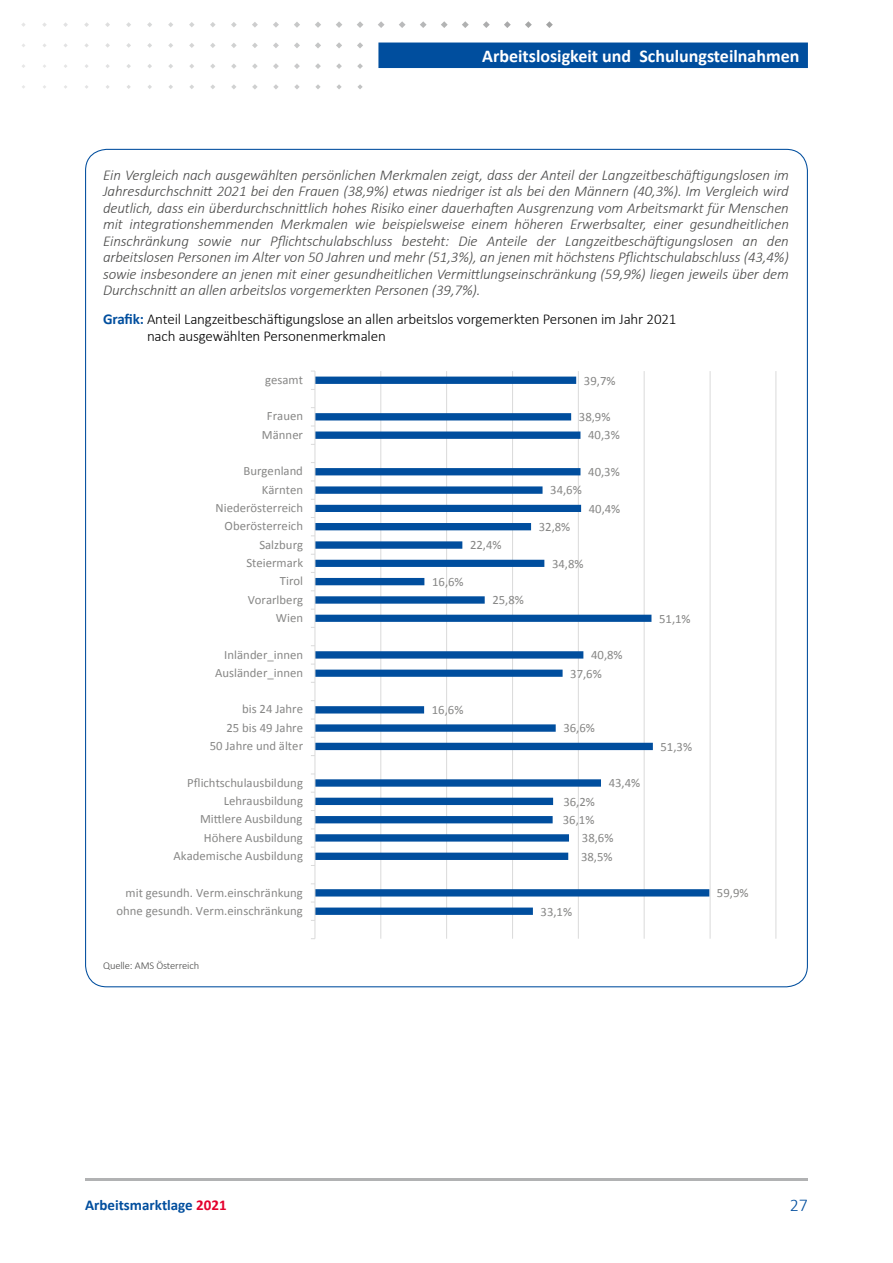
<style>
.page{position:relative;width:893px;height:1263px;background:#fff}
.page>*{position:absolute;margin:0;border:0;box-sizing:border-box;transform-origin:0 0}
.t1{font:700 18px "Calibri";color:#fff}
.t2{font:300 18px "Calibri";color:#004e9e}
.P_P_-_Erläuterung_-_GRÜN{font:italic 300 15px/16.5px "Calibri";letter-spacing:-.01em;color:#494948;text-align:justify}
.P_P_-_Grafiktext{font:300 15px/16.5px "Calibri";letter-spacing:-.01em;color:#000}
.t3{font:700 15px "Calibri";color:#004e9e}
.t4{font:12.75px/18.3px "Calibri";color:#878786;text-align:right}
.P_P_-_Quelle_-_unter_der_Grafik{font:300 10.5px "Calibri";letter-spacing:-.01em;color:#494948}
.s1{font-weight:700;color:#004e9e}
.s2{color:#e4002c}
</style>
<div class="page">
<hr style="left:85px;top:1178px;width:723px;height:2px;background:#b1b2b3">
<svg style="left:357px;top:84px;width:6px;height:5px"></svg>
<svg style="left:336px;top:84px;width:6px;height:5px"></svg>
<svg style="left:315px;top:84px;width:6px;height:5px"></svg>
<svg style="left:294px;top:84px;width:6px;height:5px"></svg>
<svg style="left:273px;top:84px;width:6px;height:5px"></svg>
<svg style="left:252px;top:84px;width:6px;height:5px"></svg>
<svg style="left:231px;top:84px;width:5px;height:5px"></svg>
<svg style="left:210px;top:84px;width:5px;height:5px"></svg>
<svg style="left:189px;top:85px;width:5px;height:4px"></svg>
<svg style="left:169px;top:85px;width:4px;height:4px"></svg>
<svg style="left:148px;top:85px;width:4px;height:4px"></svg>
<svg style="left:357px;top:63px;width:6px;height:6px"></svg>
<svg style="left:336px;top:63px;width:6px;height:6px"></svg>
<svg style="left:315px;top:63px;width:6px;height:6px"></svg>
<svg style="left:294px;top:63px;width:6px;height:6px"></svg>
<svg style="left:273px;top:63px;width:6px;height:6px"></svg>
<svg style="left:252px;top:63px;width:6px;height:6px"></svg>
<svg style="left:231px;top:64px;width:5px;height:5px"></svg>
<svg style="left:210px;top:64px;width:5px;height:5px"></svg>
<svg style="left:189px;top:64px;width:5px;height:5px"></svg>
<svg style="left:168px;top:64px;width:5px;height:5px"></svg>
<svg style="left:148px;top:64px;width:4px;height:4px"></svg>
<svg style="left:357px;top:42px;width:6px;height:6px"></svg>
<svg style="left:336px;top:42px;width:6px;height:6px"></svg>
<svg style="left:315px;top:42px;width:6px;height:6px"></svg>
<svg style="left:294px;top:42px;width:6px;height:6px"></svg>
<svg style="left:273px;top:43px;width:6px;height:5px"></svg>
<svg style="left:252px;top:43px;width:6px;height:5px"></svg>
<svg style="left:231px;top:43px;width:6px;height:5px"></svg>
<svg style="left:210px;top:43px;width:5px;height:5px"></svg>
<svg style="left:189px;top:43px;width:5px;height:5px"></svg>
<svg style="left:168px;top:43px;width:5px;height:5px"></svg>
<svg style="left:147px;top:43px;width:5px;height:5px"></svg>
<svg style="left:126px;top:43px;width:5px;height:5px"></svg>
<svg style="left:105px;top:43px;width:5px;height:5px"></svg>
<svg style="left:546px;top:21px;width:7px;height:7px"></svg>
<svg style="left:525px;top:21px;width:7px;height:7px"></svg>
<svg style="left:504px;top:21px;width:7px;height:7px"></svg>
<svg style="left:483px;top:21px;width:7px;height:7px"></svg>
<svg style="left:462px;top:21px;width:7px;height:7px"></svg>
<svg style="left:441px;top:21px;width:7px;height:7px"></svg>
<svg style="left:420px;top:21px;width:7px;height:7px"></svg>
<svg style="left:399px;top:21px;width:7px;height:7px"></svg>
<svg style="left:378px;top:21px;width:6px;height:7px"></svg>
<svg style="left:357px;top:21px;width:6px;height:7px"></svg>
<svg style="left:336px;top:21px;width:6px;height:7px"></svg>
<svg style="left:315px;top:22px;width:6px;height:6px"></svg>
<svg style="left:294px;top:22px;width:6px;height:6px"></svg>
<svg style="left:273px;top:22px;width:6px;height:6px"></svg>
<svg style="left:252px;top:22px;width:6px;height:6px"></svg>
<svg style="left:231px;top:22px;width:6px;height:5px"></svg>
<svg style="left:210px;top:22px;width:6px;height:5px"></svg>
<svg style="left:189px;top:22px;width:5px;height:5px"></svg>
<svg style="left:168px;top:22px;width:5px;height:5px"></svg>
<svg style="left:147px;top:22px;width:5px;height:5px"></svg>
<svg style="left:126px;top:22px;width:5px;height:5px"></svg>
<svg style="left:105px;top:22px;width:5px;height:5px"></svg>
<svg style="left:84px;top:22px;width:5px;height:5px"></svg>
<svg style="left:63px;top:22px;width:5px;height:5px"></svg>
<svg style="left:42px;top:23px;width:5px;height:4px"></svg>
<svg style="left:84px;top:43px;width:5px;height:4px"></svg>
<div style="left:378px;top:43px;width:430px;height:25px;background:#004e9e"></div>
<hr style="left:380px;top:371px;width:1px;height:568px;background:#dadada">
<hr style="left:446px;top:371px;width:1px;height:568px;background:#dadada">
<hr style="left:512px;top:371px;width:1px;height:568px;background:#dadada">
<hr style="left:578px;top:371px;width:1px;height:568px;background:#dadada">
<hr style="left:644px;top:371px;width:1px;height:568px;background:#dadada">
<hr style="left:710px;top:371px;width:1px;height:568px;background:#dadada">
<hr style="left:775px;top:371px;width:1px;height:568px;background:#dadada">
<svg style="left:315px;top:377px;width:394px;height:538px"></svg>
<hr style="left:314px;top:371px;width:1px;height:568px;background:#dadada">
<p class="t1" style="left:482px;top:45px;width:319px">Arbeitslosigkeit und Schulungsteilnahmen</p>
<p class="P_P_-_Erläuterung_-_GRÜN" style="left:103px;top:166px;width:687px">Ein Vergleich nach ausgewählten persönlichen Merkmalen zeigt, dass der Anteil der Langzeitbeschäftigungslosen im Jahresdurchschnitt 2021 bei den Frauen (38,9%) etwas niedriger ist als bei den Männern (40,3%). Im Vergleich wird deutlich, dass ein überdurchschnittlich hohes Risiko einer dauerhaften Ausgrenzung vom Arbeitsmarkt für Menschen mit integrationshemmenden Merkmalen wie beispielsweise einem höheren Erwerbsalter, einer gesundheitlichen Einschränkung sowie nur Pflichtschulabschluss besteht: Die Anteile der Langzeitbeschäftigungslosen an den arbeitslosen Personen im Alter von 50 Jahren und mehr (51,3%), an jenen mit höchstens Pflichtschulabschluss (43,4%) sowie insbesondere an jenen mit einer gesundheitlichen Vermittlungseinschränkung (59,9%) liegen jeweils über dem Durchschnitt an allen arbeitslos vorgemerkten Personen (39,7%).</p>
<p class="P_P_-_Grafiktext" style="left:147px;top:310px;width:531px;text-indent:-44px"><span class="s1">Grafik:</span> Anteil Langzeitbeschäftigungslose an allen arbeitslos vorgemerkten Personen im Jahr 2021 nach ausgewählten Personenmerkmalen</p>
<p class="t4" style="left:265px;top:370px;width:39px">gesamt</p>
<p class="t4" style="left:262px;top:406px;width:43px;text-align:center">Frauen<br>Männer</p>
<p class="t4" style="left:216px;top:461px;width:89px">Burgenland<br>Kärnten<br>Niederösterreich<br>Oberösterreich<br>Salzburg<br>Steiermark<br>Tirol<br>Vorarlberg<br>Wien</p>
<p class="t4" style="left:215px;top:644px;width:89px">Inländer_innen<br>Ausländer_innen</p>
<p class="t4" style="left:210px;top:699px;width:95px">bis 24 Jahre<br>25 bis 49 Jahre<br>50 Jahre und älter</p>
<p class="t4" style="left:174px;top:773px;width:131px">Pflichtschulausbildung<br>Lehrausbildung<br>Mittlere Ausbildung<br>Höhere Ausbildung<br>Akademische Ausbildung</p>
<p class="t4" style="left:116px;top:882px;width:188px">mit gesundh. Verm.einschränkung ohne gesundh. Verm.einschränkung</p>
<p class="P_P_-_Quelle_-_unter_der_Grafik" style="left:103px;top:959px;width:98px">Quelle: AMS Österreich</p>
<p class="t4" style="left:470px;top:535px;width:33px">22,4%</p>
<p class="t4" style="left:432px;top:572px;width:33px">16,6%</p>
<p class="t4" style="left:492px;top:590px;width:33px">25,8%</p>
<p class="t4" style="left:584px;top:371px;width:33px">39,7%</p>
<p class="t4" style="left:588px;top:407px;width:33px;text-align:left;text-indent:-9px">38,9%<br>40,3%</p>
<p class="t4" style="left:588px;top:462px;width:33px">40,3%</p>
<p class="t4" style="left:550px;top:480px;width:33px">34,6%</p>
<p class="t4" style="left:589px;top:499px;width:33px">40,4%</p>
<p class="t4" style="left:539px;top:517px;width:33px">32,8%</p>
<p class="t4" style="left:552px;top:554px;width:33px">34,8%</p>
<p class="t4" style="left:432px;top:700px;width:33px">16,6%</p>
<p class="t4" style="left:570px;top:645px;width:54px;text-align:left;text-indent:21px">40,8%<br>37,6%</p>
<p class="t4" style="left:563px;top:718px;width:33px">36,6%</p>
<p class="t4" style="left:609px;top:773px;width:33px">43,4%</p>
<p class="t4" style="left:563px;top:792px;width:33px">36,2%</p>
<p class="t4" style="left:563px;top:810px;width:33px">36,1%</p>
<p class="t4" style="left:582px;top:828px;width:33px">38,6%</p>
<p class="t4" style="left:581px;top:847px;width:33px">38,5%</p>
<p class="t4" style="left:541px;top:901px;width:33px">33,1%</p>
<p class="t4" style="left:659px;top:609px;width:33px">51,1%</p>
<p class="t4" style="left:660px;top:737px;width:33px">51,3%</p>
<p class="t4" style="left:717px;top:883px;width:33px">59,9%</p>
<p class="t3" style="left:85px;top:1196px;width:143px">Arbeitsmarktlage <span class="s2">2021</span></p>
<p class="t2" style="left:790px;top:1194px;width:20px">27</p>
</div>
